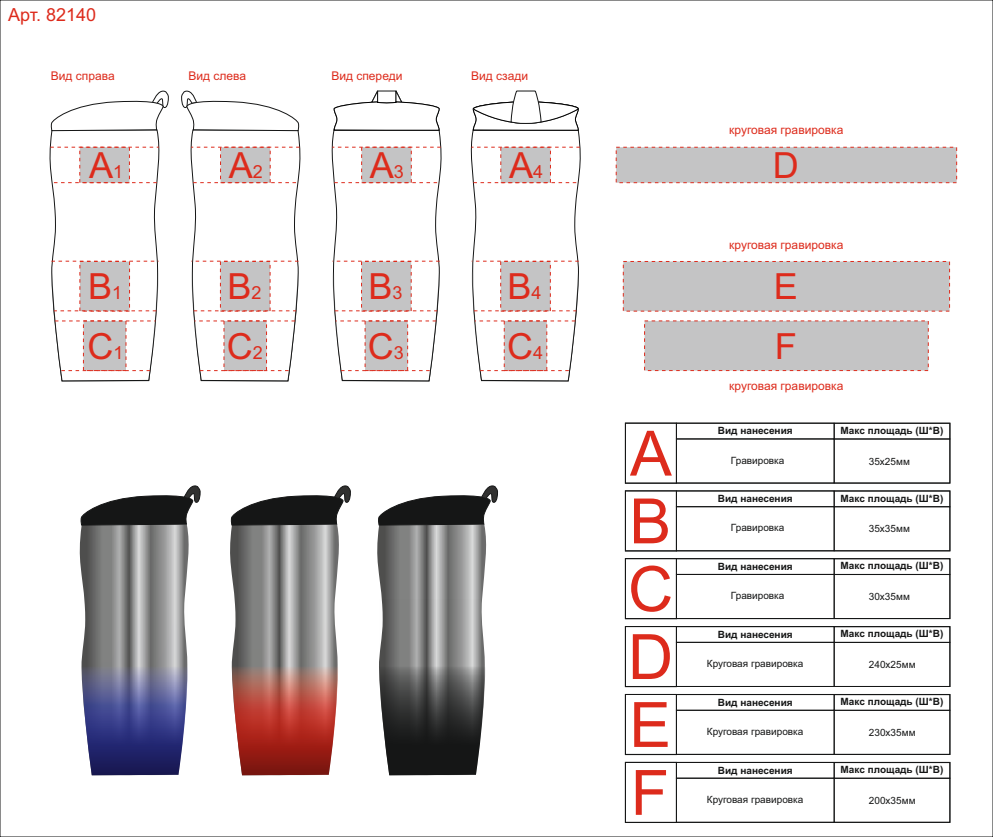
<style>
.page{position:relative;width:993px;height:837px;background:#fff}
.page>*{position:absolute;margin:0;border:0;box-sizing:border-box;transform-origin:0 0}
.t1{font:62.5px "Arial";color:#dd2b1c}
.t2{font:36px/59.4px "Arial";color:#dd2b1c}
.t3{font:18px "Arial";color:#dd2b1c}
.t4{font:12px "Arial";color:#dd2b1c}
.t5{font:700 10px "Arial";color:#151616}
.t6{font:10px "Arial";color:#151616}
.s1{font-size:18px}
</style>
<div class="page">
<div style="left:675px;top:422px;width:159px;height:17px;border:1px solid #151616"></div>
<div style="left:675px;top:438px;width:159px;height:45px;border:1px solid #151616"></div>
<div style="left:833px;top:438px;width:116px;height:45px;border:1px solid #151616"></div>
<div style="left:833px;top:423px;width:116px;height:16px;border:1px solid #151616"></div>
<div style="left:625px;top:422px;width:51px;height:61px;border:1px solid #151616"></div>
<div style="left:675px;top:490px;width:159px;height:17px;border:1px solid #151616"></div>
<div style="left:675px;top:506px;width:159px;height:45px;border:1px solid #151616"></div>
<div style="left:833px;top:506px;width:116px;height:45px;border:1px solid #151616"></div>
<div style="left:833px;top:490px;width:116px;height:17px;border:1px solid #151616"></div>
<div style="left:625px;top:490px;width:51px;height:61px;border:1px solid #151616"></div>
<div style="left:675px;top:558px;width:159px;height:16px;border:1px solid #151616"></div>
<div style="left:675px;top:574px;width:159px;height:44px;border:1px solid #151616"></div>
<div style="left:833px;top:574px;width:116px;height:44px;border:1px solid #151616"></div>
<div style="left:833px;top:558px;width:116px;height:16px;border:1px solid #151616"></div>
<div style="left:625px;top:558px;width:51px;height:61px;border:1px solid #151616"></div>
<svg style="left:615px;top:146px;width:342px;height:37px;background:#c6c2c2"></svg>
<div style="left:622px;top:261px;width:327px;height:51px;background:#c4c4c5"></div>
<div style="left:644px;top:320px;width:284px;height:51px;background:#c4c4c5"></div>
<svg style="left:49px;top:90px;width:120px;height:291px"></svg>
<svg style="left:181px;top:90px;width:120px;height:291px"></svg>
<svg style="left:331px;top:90px;width:111px;height:291px"></svg>
<svg style="left:470px;top:91px;width:111px;height:290px"></svg>
<div style="left:675px;top:626px;width:159px;height:16px;border:1px solid #151616"></div>
<div style="left:675px;top:641px;width:159px;height:45px;border:1px solid #151616"></div>
<div style="left:833px;top:641px;width:116px;height:45px;border:1px solid #151616"></div>
<div style="left:833px;top:626px;width:116px;height:16px;border:1px solid #151616"></div>
<div style="left:625px;top:626px;width:51px;height:60px;border:1px solid #151616"></div>
<div style="left:675px;top:694px;width:159px;height:16px;border:1px solid #151616"></div>
<div style="left:675px;top:709px;width:159px;height:45px;border:1px solid #151616"></div>
<div style="left:833px;top:709px;width:116px;height:45px;border:1px solid #151616"></div>
<div style="left:833px;top:694px;width:116px;height:16px;border:1px solid #151616"></div>
<div style="left:625px;top:693px;width:51px;height:61px;border:1px solid #151616"></div>
<div style="left:675px;top:761px;width:159px;height:17px;border:1px solid #151616"></div>
<div style="left:675px;top:777px;width:159px;height:45px;border:1px solid #151616"></div>
<div style="left:833px;top:777px;width:116px;height:45px;border:1px solid #151616"></div>
<div style="left:833px;top:762px;width:116px;height:16px;border:1px solid #151616"></div>
<div style="left:625px;top:761px;width:51px;height:61px;border:1px solid #151616"></div>
<svg style="left:79px;top:485px;width:121px;height:290px"></svg>
<svg style="left:230px;top:485px;width:120px;height:290px"></svg>
<svg style="left:377px;top:485px;width:120px;height:290px"></svg>
<h3 class="t3" style="left:8px;top:8px;width:89px">Арт. 82140</h3>
<p class="t4" style="left:51px;top:71px;width:65px">Вид справа</p>
<p class="t4" style="left:188px;top:71px;width:59px">Вид слева</p>
<p class="t4" style="left:331px;top:71px;width:73px">Вид спереди</p>
<p class="t4" style="left:471px;top:71px;width:58px">Вид сзади</p>
<h2 class="t2" style="left:89px;top:139px;width:36px">A<span class="s1">1</span></h2>
<h2 class="t2" style="left:229px;top:139px;width:36px">A<span class="s1">2</span></h2>
<h2 class="t2" style="left:370px;top:139px;width:36px">A<span class="s1">3</span></h2>
<h2 class="t2" style="left:509px;top:139px;width:36px">A<span class="s1">4</span></h2>
<h2 class="t2" style="left:88px;top:260px;width:36px">B<span class="s1">1</span></h2>
<h2 class="t2" style="left:227px;top:260px;width:36px">B<span class="s1">2</span></h2>
<h2 class="t2" style="left:368px;top:260px;width:36px">B<span class="s1">3</span></h2>
<h2 class="t2" style="left:507px;top:260px;width:36px">B<span class="s1">4</span></h2>
<h2 class="t2" style="left:87px;top:319px;width:38px">C<span class="s1">1</span></h2>
<h2 class="t2" style="left:227px;top:319px;width:38px">C<span class="s1">2</span></h2>
<h2 class="t2" style="left:368px;top:319px;width:38px">C<span class="s1">3</span></h2>
<h2 class="t2" style="left:507px;top:319px;width:38px">C<span class="s1">4</span></h2>
<p class="t4" style="left:729px;top:125px;width:116px">круговая гравировка</p>
<h2 class="t2" style="left:772px;top:139px;width:27px">D</h2>
<p class="t4" style="left:729px;top:240px;width:116px">круговая гравировка</p>
<h2 class="t2" style="left:773px;top:260px;width:26px">E<br>F</h2>
<p class="t4" style="left:729px;top:380px;width:116px">круговая гравировка</p>
<h1 class="t1" style="left:629px;top:430px;width:43px">A</h1>
<p class="t5" style="left:717px;top:427px;width:76px">Вид нанесения</p>
<p class="t5" style="left:840px;top:426px;width:104px">Макс площадь (Ш*В)</p>
<p class="t6" style="left:730px;top:456px;width:55px">Гравировка</p>
<p class="t6" style="left:868px;top:457px;width:43px">35х25мм</p>
<h1 class="t1" style="left:629px;top:497px;width:43px">B</h1>
<p class="t5" style="left:717px;top:494px;width:76px">Вид нанесения</p>
<p class="t5" style="left:840px;top:494px;width:104px">Макс площадь (Ш*В)</p>
<p class="t6" style="left:730px;top:524px;width:55px">Гравировка</p>
<p class="t6" style="left:868px;top:525px;width:43px">35х35мм</p>
<h1 class="t1" style="left:627px;top:565px;width:47px">C</h1>
<p class="t5" style="left:717px;top:562px;width:76px">Вид нанесения</p>
<p class="t5" style="left:840px;top:561px;width:104px">Макс площадь (Ш*В)</p>
<p class="t6" style="left:730px;top:591px;width:55px">Гравировка</p>
<p class="t6" style="left:868px;top:592px;width:43px">30х35мм</p>
<h1 class="t1" style="left:627px;top:633px;width:47px">D</h1>
<p class="t5" style="left:717px;top:630px;width:76px">Вид нанесения</p>
<p class="t5" style="left:840px;top:629px;width:104px">Макс площадь (Ш*В)</p>
<p class="t6" style="left:706px;top:659px;width:98px">Круговая гравировка</p>
<p class="t6" style="left:868px;top:660px;width:48px">240х25мм</p>
<h1 class="t1" style="left:629px;top:701px;width:43px">E</h1>
<p class="t5" style="left:717px;top:698px;width:76px">Вид нанесения</p>
<p class="t5" style="left:840px;top:697px;width:104px">Макс площадь (Ш*В)</p>
<p class="t6" style="left:706px;top:727px;width:98px">Круговая гравировка</p>
<p class="t6" style="left:868px;top:728px;width:48px">230х35мм</p>
<h1 class="t1" style="left:630px;top:769px;width:40px">F</h1>
<p class="t5" style="left:717px;top:766px;width:76px">Вид нанесения</p>
<p class="t5" style="left:840px;top:765px;width:104px">Макс площадь (Ш*В)</p>
<p class="t6" style="left:706px;top:795px;width:98px">Круговая гравировка</p>
<p class="t6" style="left:868px;top:796px;width:48px">200х35мм</p>
</div>
